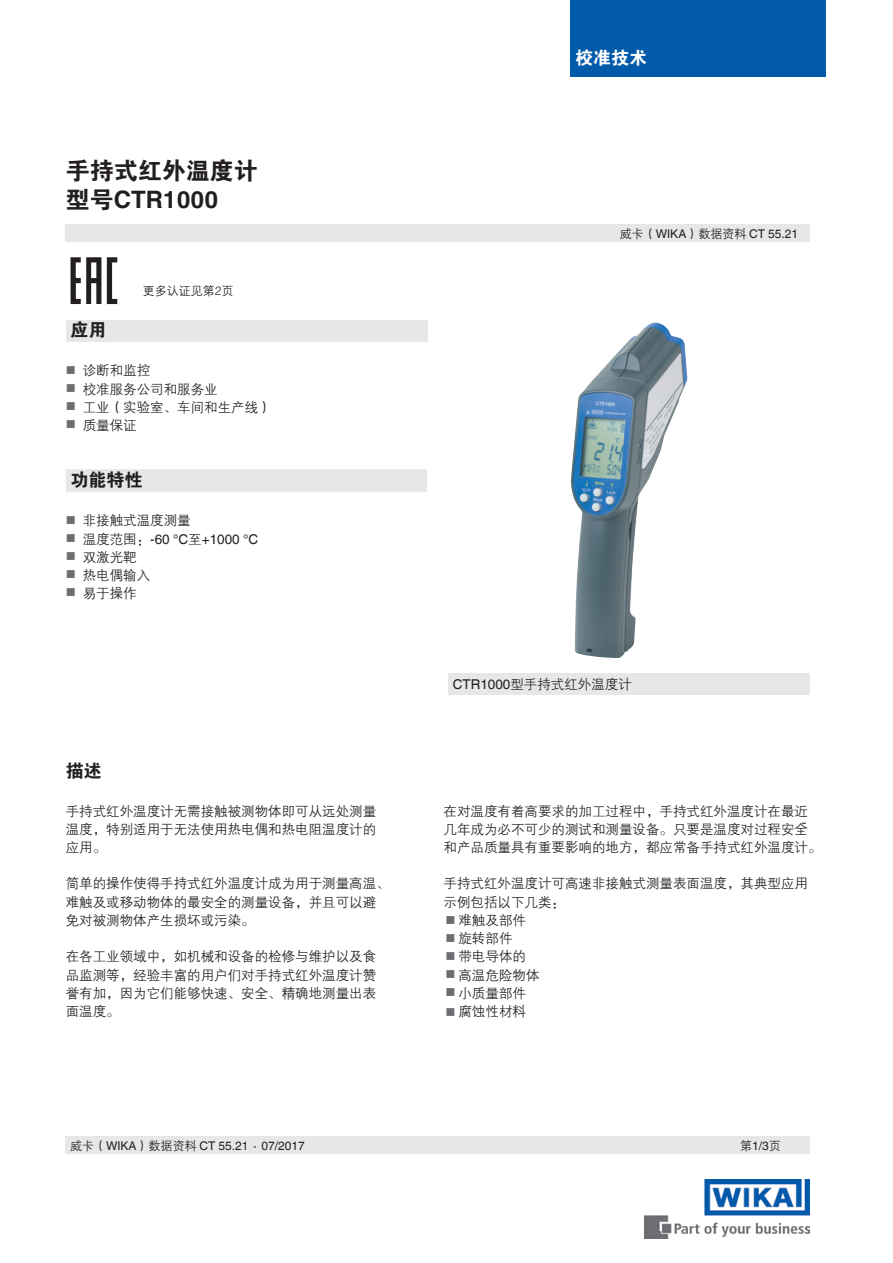
<style>
.page{position:relative;width:893px;height:1263px;background:#fff}
.page>*{position:absolute;margin:0;border:0;box-sizing:border-box;transform-origin:0 0}
.t1{font:700 24px "Helvetica World";color:#231f20}
.t2{font:24px "FZDHTJW GB1 0";color:#231f20}
.t3{font:18px "FZDHTJW GB1 0";color:#231f20}
.t4{font:18px "FZDHTJW GB1 0";color:#fff}
.t5{font:13.5px/18.1px "FZZDXJW GB1 0";color:#231f20}
.t6{font:13.5px "Helvetica World";color:#231f20}
.t7{font:13.5px/18px "Wingdings";color:#6c6d70;text-align:justify}
.t8{font:13.5px "Helvetica Neue";color:#231f20}
.t9{font:12px "Helvetica World";color:#231f20}
.t10{font:12px "FZZDXJW GB1 0";color:#231f20}
.s1{font-family:"FZDHTJW GB1 0";font-weight:400}
.s2{font-family:"FZZDXJW GB1 0"}
.s3{font-family:"Helvetica World"}
.s4{color:#6c6d70}
</style>
<div class="page">
<svg style="left:107px;top:257px;width:10px;height:47px"></svg>
<svg style="left:71px;top:257px;width:30px;height:47px"></svg>
<div style="left:66px;top:320px;width:361px;height:21px;background:#e6e7e9"></div>
<img style="left:645px;top:1179px;width:165px;height:60px">
<div style="left:66px;top:224px;width:744px;height:17px;background:#e6e7e9"></div>
<div style="left:66px;top:1137px;width:744px;height:17px;background:#e6e7e9"></div>
<img style="left:570px;top:322px;width:118px;height:336px">
<div style="left:571px;top:0;width:255px;height:77px;background:#015aaa"></div>
<div style="left:66px;top:469px;width:361px;height:23px;background:#e6e7e9"></div>
<div style="left:448px;top:673px;width:362px;height:21px;background:#e6e7e9"></div>
<h1 class="t2" style="left:66px;top:158px;width:193px">手持式红外温度计</h1>
<h1 class="t1" style="left:66px;top:186px;width:154px"><span class="s1">型号</span>CTR1000</h1>
<p class="t10" style="left:143px;top:285px;width:92px">更多认证见第2页</p>
<h2 class="t3" style="left:71px;top:320px;width:38px">应用</h2>
<p class="t5" style="left:83px;top:362px;width:191px">诊断和监控<br>校准服务公司和服务业<br>工业（实验室、车间和生产线）质量保证</p>
<p class="t7" style="left:66px;top:362px;width:12px">■ ■ ■ ■</p>
<h2 class="t3" style="left:71px;top:470px;width:73px">功能特性</h2>
<p class="t7" style="left:66px;top:512px;width:12px">■ ■ ■ ■ ■</p>
<p class="t5" style="left:83px;top:512px;width:110px">非接触式温度测量</p>
<p class="t6" style="left:83px;top:531px;width:177px"><span class="s2">温度范围：</span>-60 °C<span class="s2">至</span>+1000 °C</p>
<p class="t5" style="left:83px;top:548px;width:69px">双激光靶热电偶输入易于操作</p>
<h2 class="t3" style="left:66px;top:760px;width:37px">描述</h2>
<p class="t5" style="left:66px;top:802px;width:312px;text-align:justify">手持式红外温度计无需接触被测物体即可从远处测量温度，特别适用于无法使用热电偶和热电阻温度计的应用。</p>
<p class="t5" style="left:66px;top:875px;width:326px">简单的操作使得手持式红外温度计成为用于测量高温、难触及或移动物体的最安全的测量设备，并且可以避免对被测物体产生损坏或污染。</p>
<p class="t5" style="left:66px;top:948px;width:312px;text-align:justify">在各工业领域中，如机械和设备的检修与维护以及食品监测等，经验丰富的用户们对手持式红外温度计赞誉有加，因为它们能够快速、安全、精确地测量出表面温度。</p>
<h2 class="t4" style="left:575px;top:48px;width:73px">校准技术</h2>
<p class="t9" style="left:620px;top:227px;width:180px"><span class="s2">威卡（</span>WIKA<span class="s2">）数据资料</span> CT 55.21</p>
<p class="t5" style="left:453px;top:676px;width:181px"><span class="s3">CTR1000</span>型手持式红外温度计</p>
<p class="t5" style="left:443px;top:802px;width:380px">在对温度有着高要求的加工过程中，手持式红外温度计在最近几年成为必不可少的测试和测量设备。只要是温度对过程安全和产品质量具有重要影响的地方，都应常备手持式红外温度计。</p>
<p class="t5" style="left:443px;top:875px;width:366px">手持式红外温度计可高速非接触式测量表面温度，其典型应用示例包括以下几类：</p>
<p class="t5" style="left:446px;top:911px;width:82px"><span class="s4">■</span> 难触及部件</p>
<p class="t5" style="left:446px;top:930px;width:68px"><span class="s4">■</span> 旋转部件</p>
<p class="t5" style="left:446px;top:948px;width:82px"><span class="s4">■</span> 带电导体的</p>
<p class="t5" style="left:446px;top:966px;width:95px"><span class="s4">■</span> 高温危险物体</p>
<p class="t5" style="left:446px;top:984px;width:82px"><span class="s4">■</span> 小质量部件</p>
<p class="t5" style="left:446px;top:1003px;width:82px"><span class="s4">■</span> 腐蚀性材料</p>
<p class="t8" style="left:801px;top:814px;width:7px">-</p>
<p class="t9" style="left:70px;top:1139px;width:236px"><span class="s2">威卡（</span>WIKA<span class="s2">）数据资料</span> CT 55.21 ∙ 07/2017</p>
<p class="t9" style="left:740px;top:1139px;width:42px"><span class="s2">第</span>1/3<span class="s2">页</span></p>
</div>
